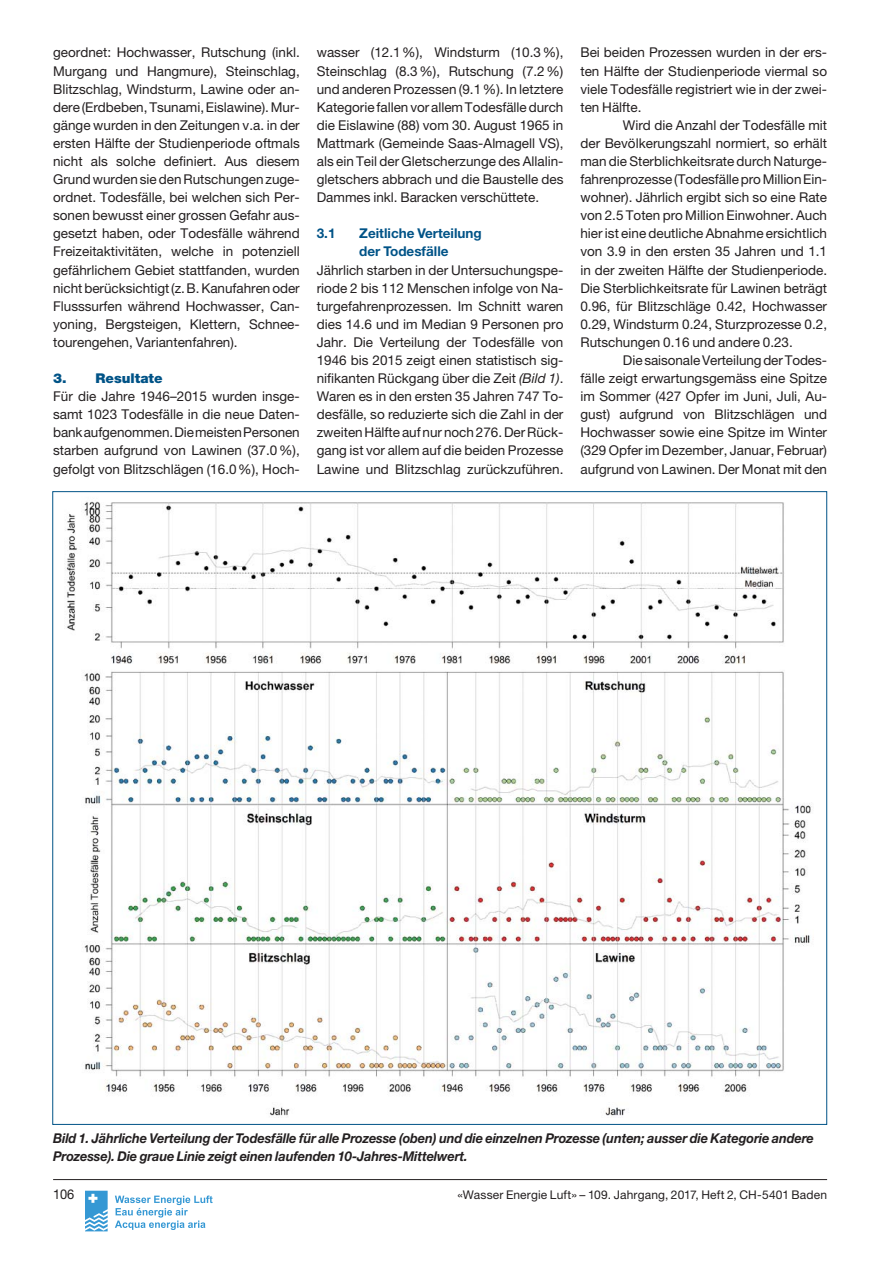
<style>
.page{position:relative;width:893px;height:1263px;background:#fff}
.page>*{position:absolute;margin:0;border:0;box-sizing:border-box;transform-origin:0 0}
.t1{font:13.5px/18.1px "Helvetica Neue";color:#231f20;text-align:justify}
.t2{font:italic 700 13.5px/18.1px "Helvetica Neue";letter-spacing:-.01em;color:#231f20;scale:.95 1}
.t3{font:700 13.5px/18.1px "Helvetica Neue";color:#005387}
.t4{font:900 13.5px "Helvetica Neue";color:#005387}
.t5{font:13.5px "Helvetica Neue";color:#231f20;scale:.95 1}
.t6{font:12px "Helvetica Neue";letter-spacing:.01em;color:#231f20}
.s1{font-style:italic}
</style>
<div class="page">
<hr style="left:53px;top:1179px;width:774px;height:1px;background:#231f20">
<svg style="left:85px;top:1191px;width:23px;height:40px"></svg>
<svg style="left:115px;top:1196px;width:98px;height:34px"></svg>
<img style="left:65px;top:501px;width:747px;height:616px">
<p class="t1" style="left:53px;top:45px;width:248px">geordnet: Hochwasser, Rutschung (inkl.<br>Murgang und Hangmure), Steinschlag, Blitzschlag, Windsturm, Lawine oder an&shy;dere (Erdbeben, Tsunami, Eislawine). Mur&shy;gänge wurden in den Zeitungen v.a. in der ersten Hälfte der Studienperiode oftmals nicht als solche definiert. Aus diesem Grund wurden sie den Rutschungen zuge&shy;ordnet. Todesfälle, bei welchen sich Per&shy;sonen bewusst einer grossen Gefahr aus&shy;gesetzt haben, oder Todesfälle während Freizeitaktivitäten, welche in potenziell gefährlichem Gebiet stattfanden, wurden nicht berücksichtigt (z. B. Kanufahren oder Flusssurfen während Hochwasser, Can&shy;yoning, Bergsteigen, Klettern, Schnee&shy;tourengehen, Variantenfahren).</p>
<p class="t4" style="left:53px;top:373px;width:111px">3. Resultate</p>
<p class="t1" style="left:53px;top:389px;width:248px">Für die Jahre 1946–2015 wurden insge&shy;samt 1023 Todesfälle in die neue Daten&shy;bank aufgenommen. Die meisten Personen starben aufgrund von Lawinen (37.0 %), gefolgt von Blitzschlägen (16.0 %), Hoch-</p>
<p class="t1" style="left:317px;top:45px;width:248px">wasser (12.1 %), Windsturm (10.3 %), Steinschlag (8.3 %), Rutschung (7.2 %) und anderen Prozessen (9.1 %). In letztere Kategorie fallen vor allem Todesfälle durch die Eislawine (88) vom 30. August 1965 in Mattmark (Gemeinde Saas-Almagell VS), als ein Teil der Gletscherzunge des Allalin&shy;gletschers abbrach und die Baustelle des Dammes inkl. Baracken verschüttete.</p>
<p class="t3" style="left:317px;top:226px;width:20px">3.1</p>
<p class="t3" style="left:359px;top:226px;width:124px">Zeitliche Verteilung der Todesfälle</p>
<p class="t1" style="left:317px;top:262px;width:248px">Jährlich starben in der Untersuchungspe&shy;riode 2 bis 112 Menschen infolge von Na&shy;turgefahrenprozessen. Im Schnitt waren dies 14.6 und im Median 9 Personen pro Jahr. Die Verteilung der Todesfälle von 1946 bis 2015 zeigt einen statistisch sig&shy;nifikanten Rückgang über die Zeit <span class="s1">(Bild 1)</span>.<br>Waren es in den ersten 35 Jahren 747 To&shy;desfälle, so reduzierte sich die Zahl in der zweiten Hälfte auf nur noch 276. Der Rück&shy;gang ist vor allem auf die beiden Prozesse Lawine und Blitzschlag zurückzuführen.</p>
<p class="t1" style="left:580px;top:45px;width:248px">Bei beiden Prozessen wurden in der ers&shy;ten Hälfte der Studienperiode viermal so viele Todesfälle registriert wie in der zwei&shy;ten Hälfte.</p>
<p class="t1" style="left:580px;top:117px;width:248px;text-indent:43px">Wird die Anzahl der Todesfälle mit der Bevölkerungszahl normiert, so erhält man die Sterblichkeitsrate durch Naturge&shy;fahrenprozesse (Todesfälle pro Million Ein&shy;wohner). Jährlich ergibt sich so eine Rate von 2.5 Toten pro Million Einwohner. Auch hier ist eine deutliche Abnahme ersichtlich von 3.9 in den ersten 35 Jahren und 1.1 in der zweiten Hälfte der Studienperiode.<br>Die Sterblichkeitsrate für Lawinen beträgt 0.96, für Blitzschläge 0.42, Hochwasser 0.29, Windsturm 0.24, Sturzprozesse 0.2, Rutschungen 0.16 und andere 0.23.</p>
<p class="t1" style="left:580px;top:352px;width:248px;text-indent:43px">Die saisonale Verteilung der Todes&shy;fälle zeigt erwartungsgemäss eine Spitze im Sommer (427 Opfer im Juni, Juli, Au&shy;gust) aufgrund von Blitzschlägen und Hochwasser sowie eine Spitze im Winter (329 Opfer im Dezember, Januar, Februar) aufgrund von Lawinen. Der Monat mit den</p>
<p class="t2" style="left:53px;top:1130px;width:802px">Bild 1. Jährliche Verteilung der Todesfälle für alle Prozesse (oben) und die einzelnen Prozesse (unten; ausser die Kategorie andere<br>Prozesse). Die graue Linie zeigt einen laufenden 10-Jahres-Mittelwert.</p>
<p class="t5" style="left:53px;top:1190px;width:24px">106</p>
<p class="t6" style="left:457px;top:1191px;width:371px">«Wasser Energie Luft» – 109. Jahrgang, 2017, Heft 2, CH-5401 Baden</p>
</div>
